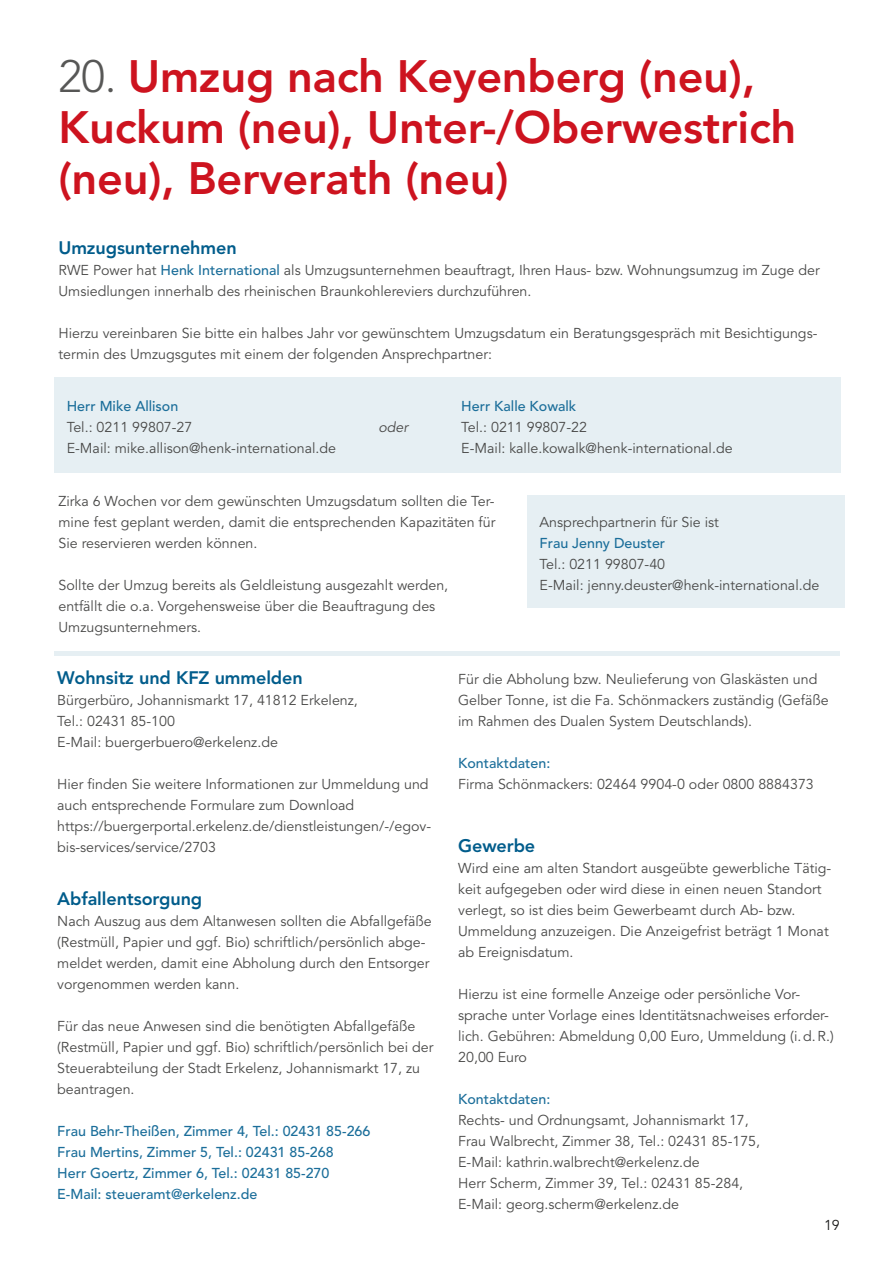
<style>
.page{position:relative;width:893px;height:1263px;background:#fff}
.page>*{position:absolute;margin:0;border:0;box-sizing:border-box;transform-origin:0 0}
.Head_1{font:800 45px/51px "Avenir";letter-spacing:-.005em;color:#cd131f}
.zü{font:800 18px "Avenir";letter-spacing:-.005em;color:#005c8b}
.Fließtext{font:14.25px/21px "Avenir";color:#494948}
.Fließtext-2{font:500 14.25px/21px "Avenir";color:#1b6e9a}
.Fließtext-3{font:italic 14.25px "Avenir";color:#494948}
.t1{font:14.25px "Avenir";color:#1b1b1a}
.s1{font-weight:300;color:#575756}
.s2{font-weight:500;color:#1b6e9a}
</style>
<div class="page">
<div style="left:54px;top:378px;width:787px;height:95px;background:#e6eff3"></div>
<div style="left:527px;top:495px;width:317px;height:113px;background:#e6eff3"></div>
<hr style="left:54px;top:652px;width:786px;height:4px;background:#e6eff3">
<p class="Head_1" style="left:58px;top:50px;width:739px"><span class="s1">20.</span> Umzug nach Keyenberg (neu),<br>Kuckum (neu), Unter-/Oberwestrich (neu), Berverath (neu)</p>
<p class="zü" style="left:58px;top:237px;width:180px">Umzugsunternehmen</p>
<p class="Fließtext" style="left:58px;top:259px;width:763px">RWE Power hat <span class="s2">Henk International</span> als Umzugsunternehmen beauftragt, Ihren Haus- bzw. Wohnungsumzug im Zuge der<br>Umsiedlungen innerhalb des rheinischen Braunkohlereviers durchzuführen.</p>
<p class="Fließtext" style="left:58px;top:322px;width:759px">Hierzu vereinbaren Sie bitte ein halbes Jahr vor gewünschtem Umzugsdatum ein Beratungsgespräch mit Besichtigungs&shy;termin des Umzugsgutes mit einem der folgenden Ansprechpartner:</p>
<p class="Fließtext" style="left:67px;top:396px;width:271px"><span class="s2">Herr Mike Allison<br></span>Tel.: 0211 99807-27<br>E-Mail: mike.allison@henk-international.de</p>
<p class="Fließtext" style="left:461px;top:396px;width:273px"><span class="s2">Herr Kalle Kowalk<br></span>Tel.: 0211 99807-22<br>E-Mail: kalle.kowalk@henk-international.de</p>
<p class="Fließtext-3" style="left:378px;top:419px;width:31px">oder</p>
<p class="Fließtext" style="left:58px;top:490px;width:438px;text-align:justify">Zirka 6 Wochen vor dem gewünschten Umzugsdatum sollten die Ter&shy;mine fest geplant werden, damit die entsprechenden Kapazitäten für Sie reservieren werden können.</p>
<p class="Fließtext" style="left:58px;top:574px;width:391px">Sollte der Umzug bereits als Geldleistung ausgezahlt werden, entfällt die o.a. Vorgehensweise über die Beauftragung des<br>Umzugsunternehmers.</p>
<p class="zü" style="left:57px;top:667px;width:247px">Wohnsitz und KFZ ummelden</p>
<p class="Fließtext" style="left:57px;top:690px;width:302px">Bürgerbüro, Johannismarkt 17, 41812 Erkelenz,<br>Tel.: 02431 85-100<br>E-Mail: buergerbuero@erkelenz.de</p>
<p class="Fließtext" style="left:57px;top:774px;width:375px">Hier finden Sie weitere Informationen zur Ummeldung und auch entsprechende Formulare zum Download https://buergerportal.erkelenz.de/dienstleistungen/-/egov&shy;bis-services/service/2703</p>
<p class="zü" style="left:57px;top:888px;width:147px">Abfallentsorgung</p>
<p class="Fließtext" style="left:57px;top:910px;width:376px">Nach Auszug aus dem Altanwesen sollten die Abfallgefäße (Restmüll, Papier und ggf. Bio) schriftlich/persönlich abge&shy;meldet werden, damit eine Abholung durch den Entsorger vorgenommen werden kann.</p>
<p class="Fließtext" style="left:57px;top:1015px;width:378px">Für das neue Anwesen sind die benötigten Abfallgefäße (Restmüll, Papier und ggf. Bio) schriftlich/persönlich bei der Steuerabteilung der Stadt Erkelenz, Johannismarkt 17, zu beantragen.</p>
<p class="Fließtext-2" style="left:57px;top:1120px;width:315px">Frau Behr-Theißen, Zimmer 4, Tel.: 02431 85-266<br>Frau Mertins, Zimmer 5, Tel.: 02431 85-268<br>Herr Goertz, Zimmer 6, Tel.: 02431 85-270<br>E-Mail: steueramt@erkelenz.de</p>
<p class="Fließtext" style="left:540px;top:511px;width:281px">Ansprechpartnerin für Sie ist<br><span class="s2">Frau Jenny Deuster<br></span>Tel.: 0211 99807-40<br>E-Mail: jenny.deuster@henk-international.de</p>
<p class="Fließtext" style="left:458px;top:669px;width:372px">Für die Abholung bzw. Neulieferung von Glaskästen und<br>Gelber Tonne, ist die Fa. Schönmackers zuständig (Gefäße im Rahmen des Dualen System Deutschlands).</p>
<p class="Fließtext" style="left:458px;top:753px;width:357px"><span class="s2">Kontaktdaten:<br></span>Firma Schönmackers: 02464 9904-0 oder 0800 8884373</p>
<p class="zü" style="left:458px;top:835px;width:79px">Gewerbe</p>
<p class="Fließtext" style="left:458px;top:858px;width:375px">Wird eine am alten Standort ausgeübte gewerbliche Tätig&shy;keit aufgegeben oder wird diese in einen neuen Standort verlegt, so ist dies beim Gewerbeamt durch Ab- bzw.<br>Ummeldung anzuzeigen. Die Anzeigefrist beträgt 1 Monat ab Ereignisdatum.</p>
<p class="Fließtext" style="left:458px;top:984px;width:377px">Hierzu ist eine formelle Anzeige oder persönliche Vor&shy;sprache unter Vorlage eines Identitätsnachweises erforder&shy;lich. Gebühren: Abmeldung 0,00 Euro, Ummeldung (i.d.R.)<br>20,00 Euro</p>
<p class="Fließtext" style="left:458px;top:1089px;width:303px"><span class="s2">Kontaktdaten:<br></span>Rechts- und Ordnungsamt, Johannismarkt 17, Frau Walbrecht, Zimmer 38, Tel.: 02431 85-175, E-Mail: kathrin.walbrecht@erkelenz.de<br>Herr Scherm, Zimmer 39, Tel.: 02431 85-284, E-Mail: georg.scherm@erkelenz.de</p>
<p class="t1" style="left:824px;top:1217px;width:17px">19</p>
</div>
